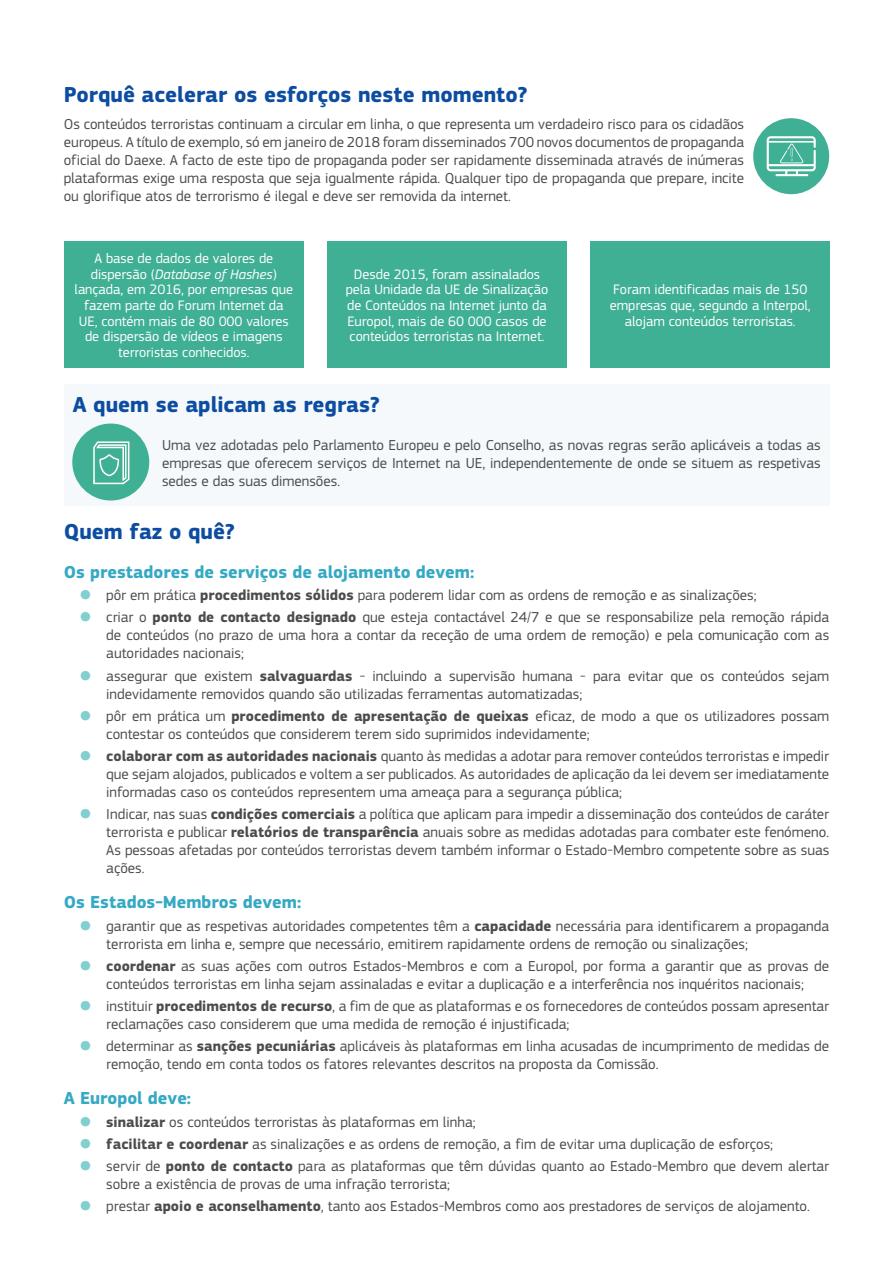
<style>
.page{position:relative;width:893px;height:1263px;background:#fff}
.page>*{position:absolute;margin:0;border:0;box-sizing:border-box;transform-origin:0 0}
.title_1{font:700 22.5px "EC Square Sans Pro";color:#0d4da1}
.title_2{font:700 18px "EC Square Sans Pro";color:#35a9c4}
.body_break{font:15px/18px "EC Square Sans Pro";color:#4b4c4d}
.box_3{font:14.25px/15.8px "EC Square Sans Pro";color:#fff;text-align:center}
.s1{font-style:italic}
.s2{color:#81cfcf}
.s3{font-weight:700}
</style>
<div class="page">
<div style="left:64px;top:385px;width:766px;height:121px;background:#f5f9fb"></div>
<div style="left:753px;top:118px;width:76px;height:76px;background:#40b094;border-radius:50%"></div>
<svg style="left:767px;top:136px;width:49px;height:40px"></svg>
<div style="left:64px;top:242px;width:239px;height:126px;background:#40b094"></div>
<div style="left:591px;top:242px;width:239px;height:126px;background:#40b094"></div>
<div style="left:327px;top:242px;width:239px;height:126px;background:#40b094"></div>
<div style="left:72px;top:424px;width:77px;height:76px;background:#40b094;border-radius:50%"></div>
<svg style="left:93px;top:441px;width:37px;height:44px"></svg>
<p class="title_1" style="left:64px;top:81px;width:465px">Porquê acelerar os esforços neste momento?</p>
<p class="body_break" style="left:64px;top:116px;width:682px;text-align:justify">Os conteúdos terroristas continuam a circular em linha, o que representa um verdadeiro risco para os cidadãos europeus. A título de exemplo, só em janeiro de 2018 foram disseminados 700 novos documentos de propaganda oficial do Daexe. A facto de este tipo de propaganda poder ser rapidamente disseminada através de inúmeras plataformas exige uma resposta que seja igualmente rápida. Qualquer tipo de propaganda que prepare, incite ou glorifique atos de terrorismo é ilegal e deve ser removida da internet.</p>
<p class="box_3" style="left:75px;top:251px;width:220px">A base de dados de valores de dispersão (<span class="s1">Database of Hashes</span>) lançada, em 2016, por empresas que fazem parte do Forum Internet da<br>UE, contém mais de 80 000 valores de dispersão de vídeos e imagens terroristas conhecidos.</p>
<p class="box_3" style="left:346px;top:266px;width:204px">Desde 2015, foram assinalados pela Unidade da UE de Sinalização de Conteúdos na Internet junto da<br>Europol, mais de 60 000 casos de conteúdos terroristas na Internet.</p>
<p class="title_1" style="left:73px;top:391px;width:309px">A quem se aplicam as regras?</p>
<p class="box_3" style="left:610px;top:282px;width:202px">Foram identificadas mais de 150 empresas que, segundo a Interpol, alojam conteúdos terroristas.</p>
<p class="body_break" style="left:162px;top:436px;width:660px;text-align:justify">Uma vez adotadas pelo Parlamento Europeu e pelo Conselho, as novas regras serão aplicáveis a todas as empresas que oferecem serviços de Internet na UE, independentemente de onde se situem as respetivas sedes e das suas dimensões.</p>
<p class="title_1" style="left:64px;top:518px;width:173px">Quem faz o quê?</p>
<p class="title_2" style="left:64px;top:561px;width:412px">Os prestadores de serviços de alojamento devem:</p>
<p class="body_break" style="left:79px;top:586px;width:679px"><span class="s2">●</span> pôr em prática <span class="s3">procedimentos sólidos</span> para poderem lidar com as ordens de remoção e as sinalizações;</p>
<p class="body_break" style="left:106px;top:608px;width:724px;text-align:justify;text-indent:-27px"><span class="s2">●</span> criar o <span class="s3">ponto de contacto designado</span> que esteja contactável 24/7 e que se responsabilize pela remoção rápida de conteúdos (no prazo de uma hora a contar da receção de uma ordem de remoção) e pela comunicação com as autoridades nacionais;</p>
<p class="body_break" style="left:106px;top:667px;width:724px;text-indent:-27px"><span class="s2">●</span> assegurar que existem <span class="s3">salvaguardas</span> - incluindo a supervisão humana - para evitar que os conteúdos sejam indevidamente removidos quando são utilizadas ferramentas automatizadas;</p>
<p class="body_break" style="left:106px;top:707px;width:724px;text-indent:-27px"><span class="s2">●</span> pôr em prática um <span class="s3">procedimento de apresentação de queixas</span> eficaz, de modo a que os utilizadores possam contestar os conteúdos que considerem terem sido suprimidos indevidamente;</p>
<p class="body_break" style="left:106px;top:747px;width:724px;text-align:justify;text-indent:-27px"><span class="s2">●</span> <span class="s3">colaborar com as autoridades nacionais</span> quanto às medidas a adotar para remover conteúdos terroristas e impedir que sejam alojados, publicados e voltem a ser publicados. As autoridades de aplicação da lei devem ser imediatamente informadas caso os conteúdos representem uma ameaça para a segurança pública;</p>
<p class="body_break" style="left:106px;top:805px;width:724px;text-align:justify;text-indent:-27px"><span class="s2">●</span> Indicar, nas suas <span class="s3">condições comerciais</span> a política que aplicam para impedir a disseminação dos conteúdos de caráter terrorista e publicar <span class="s3">relatórios de transparência</span> anuais sobre as medidas adotadas para combater este fenómeno.<br>As pessoas afetadas por conteúdos terroristas devem também informar o Estado-Membro competente sobre as suas ações.</p>
<p class="title_2" style="left:64px;top:892px;width:239px">Os Estados-Membros devem:</p>
<p class="body_break" style="left:106px;top:917px;width:724px;text-indent:-27px"><span class="s2">●</span> garantir que as respetivas autoridades competentes têm a <span class="s3">capacidade</span> necessária para identificarem a propaganda terrorista em linha e, sempre que necessário, emitirem rapidamente ordens de remoção ou sinalizações;</p>
<p class="body_break" style="left:79px;top:957px;width:751px;text-align:center"><span class="s2">●</span> <span class="s3">coordenar</span> as suas ações com outros Estados-Membros e com a Europol, por forma a garantir que as provas de conteúdos terroristas em linha sejam assinaladas e evitar a duplicação e a interferência nos inquéritos nacionais;</p>
<p class="body_break" style="left:106px;top:997px;width:724px;text-indent:-27px"><span class="s2">●</span> instituir <span class="s3">procedimentos de recurso</span>, a fim de que as plataformas e os fornecedores de conteúdos possam apresentar reclamações caso considerem que uma medida de remoção é injustificada;</p>
<p class="body_break" style="left:106px;top:1037px;width:724px;text-indent:-27px"><span class="s2">●</span> determinar as <span class="s3">sanções pecuniárias</span> aplicáveis às plataformas em linha acusadas de incumprimento de medidas de remoção, tendo em conta todos os fatores relevantes descritos na proposta da Comissão.</p>
<p class="title_2" style="left:64px;top:1088px;width:129px">A Europol deve:</p>
<p class="body_break" style="left:79px;top:1113px;width:398px"><span class="s2">●</span> <span class="s3">sinalizar</span> os conteúdos terroristas às plataformas em linha;</p>
<p class="body_break" style="left:79px;top:1135px;width:695px"><span class="s2">●</span> <span class="s3">facilitar e coordenar</span> as sinalizações e as ordens de remoção, a fim de evitar uma duplicação de esforços;</p>
<p class="body_break" style="left:106px;top:1157px;width:724px;text-indent:-27px"><span class="s2">●</span> servir de <span class="s3">ponto de contacto</span> para as plataformas que têm dúvidas quanto ao Estado-Membro que devem alertar sobre a existência de provas de uma infração terrorista;</p>
<p class="body_break" style="left:79px;top:1197px;width:732px"><span class="s2">●</span> prestar <span class="s3">apoio e aconselhamento</span>, tanto aos Estados-Membros como aos prestadores de serviços de alojamento.</p>
</div>
